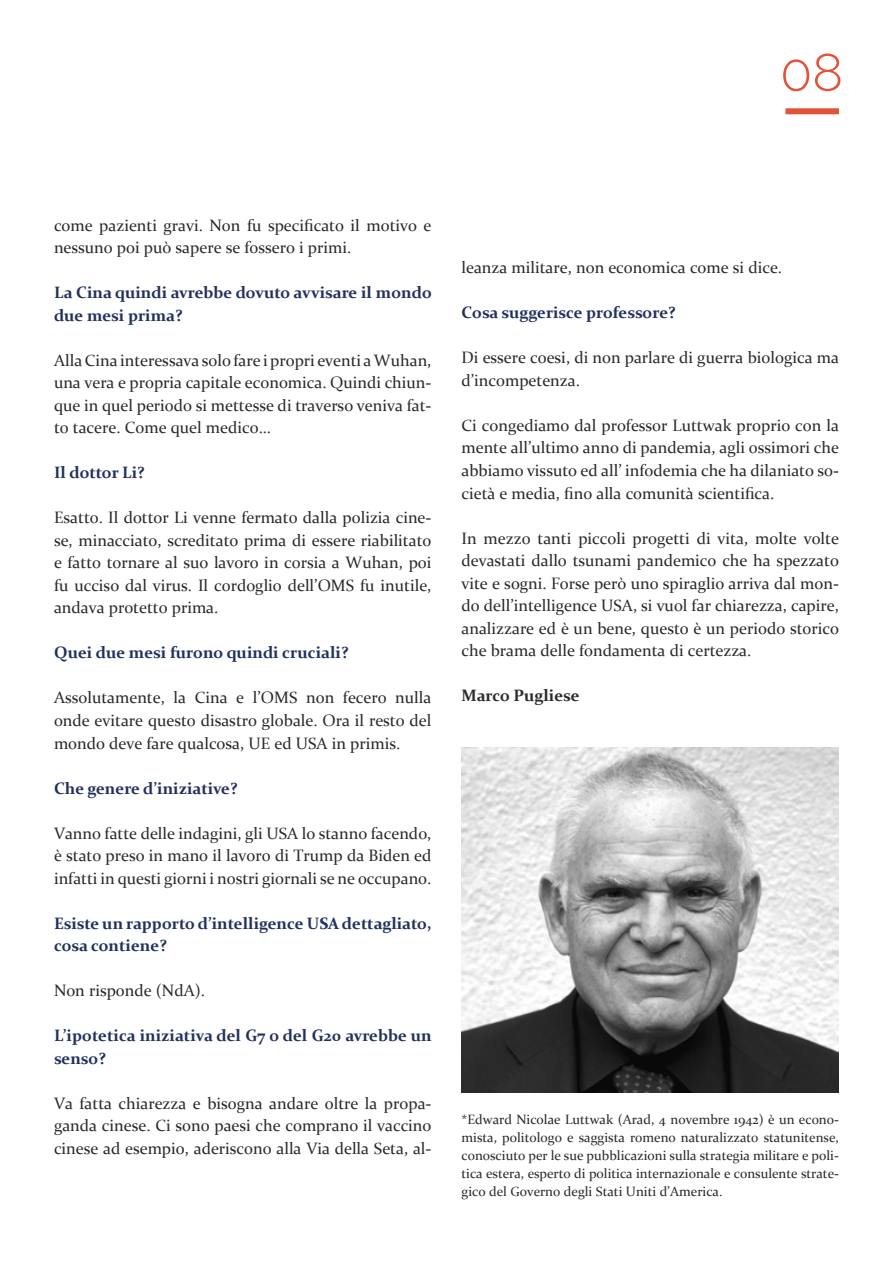
<style>
.page{position:relative;width:893px;height:1263px;background:#fff}
.page>*{position:absolute;margin:0;border:0;box-sizing:border-box;transform-origin:0 0}
.t1{font:300 52.5px "Raleway";color:#e35339}
.t2{font:16.5px/22.5px "Constantia";color:#2a2a2a;text-align:justify}
.t3{font:700 16.5px/22.5px "Constantia";color:#21315d}
.t4{font:700 16.5px "Constantia";color:#2a2a2a}
.t5{font:13.5px/18px "Constantia";color:#2a2a2a;text-align:justify}
</style>
<div class="page">
<img style="left:461px;top:748px;width:378px;height:345px">
<div style="left:785px;top:108px;width:54px;height:6px;background:#e35339"></div>
<h1 class="t1" style="left:780px;top:30px;width:65px">08</h1>
<p class="t2" style="left:54px;top:213px;width:379px">come pazienti gravi. Non fu specificato il motivo e nessuno poi può sapere se fossero i primi.</p>
<p class="t3" style="left:54px;top:281px;width:379px">La Cina quindi avrebbe dovuto avvisare il mondo due mesi prima?</p>
<p class="t2" style="left:54px;top:348px;width:379px">Alla Cina interessava solo fare i propri eventi a Wuhan, una vera e propria capitale economica. Quindi chiun&shy;que in quel periodo si mettesse di traverso veniva fat&shy;to tacere. Come quel medico…</p>
<p class="t3" style="left:54px;top:461px;width:92px">Il dottor Li?</p>
<p class="t2" style="left:54px;top:506px;width:379px">Esatto. Il dottor Li venne fermato dalla polizia cine&shy;se, minacciato, screditato prima di essere riabilitato e fatto tornare al suo lavoro in corsia a Wuhan, poi fu ucciso dal virus. Il cordoglio dell’OMS fu inutile, andava protetto prima.</p>
<p class="t3" style="left:54px;top:641px;width:296px">Quei due mesi furono quindi cruciali?</p>
<p class="t2" style="left:54px;top:686px;width:379px">Assolutamente, la Cina e l’OMS non fecero nulla onde evitare questo disastro globale. Ora il resto del mondo deve fare qualcosa, UE ed USA in primis.</p>
<p class="t3" style="left:54px;top:776px;width:185px">Che genere d’iniziative?</p>
<p class="t2" style="left:54px;top:821px;width:379px">Vanno fatte delle indagini, gli USA lo stanno facendo, è stato preso in mano il lavoro di Trump da Biden ed infatti in questi giorni i nostri giornali se ne occupano.</p>
<p class="t3" style="left:54px;top:911px;width:379px">Esiste un rapporto d’intelligence USA dettagliato, cosa contiene?</p>
<p class="t2" style="left:54px;top:978px;width:153px">Non risponde (NdA).</p>
<p class="t3" style="left:54px;top:1023px;width:379px">L’ipotetica iniziativa del G7 o del G20 avrebbe un senso?</p>
<p class="t2" style="left:54px;top:1091px;width:379px">Va fatta chiarezza e bisogna andare oltre la propa&shy;ganda cinese. Ci sono paesi che comprano il vaccino cinese ad esempio, aderiscono alla Via della Seta, al-</p>
<p class="t2" style="left:461px;top:256px;width:322px">leanza militare, non economica come si dice.</p>
<p class="t3" style="left:461px;top:301px;width:216px">Cosa suggerisce professore?</p>
<p class="t2" style="left:461px;top:346px;width:379px">Di essere coesi, di non parlare di guerra biologica ma d’incompetenza.</p>
<p class="t2" style="left:461px;top:413px;width:379px">Ci congediamo dal professor Luttwak proprio con la mente all’ultimo anno di pandemia, agli ossimori che abbiamo vissuto ed all’ infodemia che ha dilaniato so&shy;cietà e media, fino alla comunità scientifica.</p>
<p class="t2" style="left:461px;top:526px;width:379px">In mezzo tanti piccoli progetti di vita, molte volte devastati dallo tsunami pandemico che ha spezzato vite e sogni. Forse però uno spiraglio arriva dal mon&shy;do dell’intelligence USA, si vuol far chiarezza, capire, analizzare ed è un bene, questo è un periodo storico che brama delle fondamenta di certezza.</p>
<p class="t4" style="left:461px;top:684px;width:120px">Marco Pugliese</p>
<p class="t5" style="left:461px;top:1110px;width:379px">*Edward Nicolae Luttwak (Arad, 4 novembre 1942) è un econo&shy;mista, politologo e saggista romeno naturalizzato statunitense, conosciuto per le sue pubblicazioni sulla strategia militare e poli&shy;tica estera, esperto di politica internazionale e consulente strate&shy;gico del Governo degli Stati Uniti d’America.</p>
</div>
